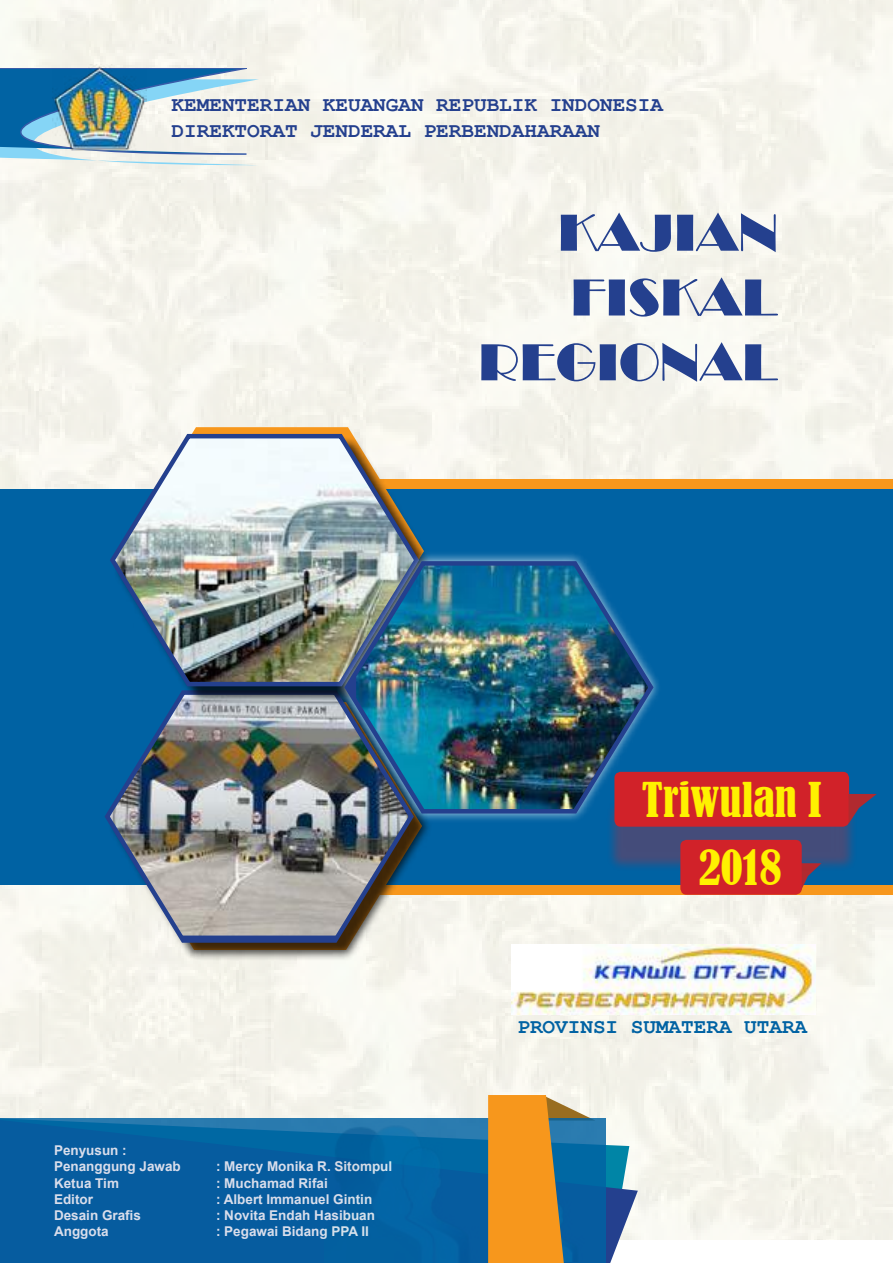
<style>
.page{position:relative;width:893px;height:1263px;background:#fff}
.page>*{position:absolute;margin:0;border:0;box-sizing:border-box;transform-origin:0 0}
.t1{font:54px/64.8px "Broadway";color:#24408e;text-align:right}
.t2{font:condensed 45px/68.1px "Bernard";color:#fff100;text-align:center}
.t3{font:700 21px "Courier New";color:#24408e}
.t4{font:700 21px "Courier New";color:#0062a3}
.t5{font:700 13.5px/16.2px "Arial";color:#fff}
</style>
<div class="page">
<div style="left:0;top:0;width:893px;height:1239px;background:#f6f4ec"></div>
<div style="left:380px;top:865px;width:513px;height:29px;background:#f7971c"></div>
<div style="left:376px;top:479px;width:517px;height:30px;background:#f7971c"></div>
<div style="left:0;top:490px;width:893px;height:395px;background:#0062a3"></div>
<svg style="left:801px;top:871px;width:12px;height:21px"></svg>
<div style="left:107px;top:693px;width:326px;height:268px;background:#000;opacity:.75"></div>
<img style="left:102px;top:693px;width:314px;height:252px">
<div style="left:112px;top:436px;width:326px;height:269px;background:#000;opacity:.75"></div>
<img style="left:107px;top:430px;width:315px;height:259px">
<div style="left:335px;top:552px;width:327px;height:271px;background:#fff;opacity:.75"></div>
<img style="left:342px;top:557px;width:314px;height:259px">
<div style="left:606px;top:801px;width:251px;height:70px;background:#d12229;opacity:.33"></div>
<div style="left:614px;top:772px;width:235px;height:55px;background:#d12229;border-radius:6px"></div>
<div style="left:680px;top:840px;width:122px;height:55px;background:#d12229;border-radius:6px"></div>
<svg style="left:0;top:68px;width:259px;height:98px;background:#a5c7d8"></svg>
<img style="left:52px;top:65px;width:94px;height:86px">
<svg style="left:605px;top:1120px;width:33px;height:143px"></svg>
<img style="left:511px;top:944px;width:304px;height:70px">
<svg style="left:849px;top:794px;width:28px;height:30px"></svg>
<div style="left:0;top:1118px;width:605px;height:145px;background:#0062a3"></div>
<svg style="left:488px;top:1095px;width:107px;height:168px"></svg>
<h3 class="t3" style="left:172px;top:91px;width:493px">KEMENTERIAN KEUANGAN REPUBLIK INDONESIA</h3>
<h3 class="t3" style="left:172px;top:117px;width:430px">DIREKTORAT JENDERAL PERBENDAHARAAN</h3>
<h1 class="t1" style="left:478px;top:200px;width:301px">KAJIAN<br>FISKAL<br>REGIONAL</h1>
<h2 class="t2" style="left:642px;top:767px;width:181px">Triwulan I<br>2018</h2>
<p class="t5" style="left:54px;top:1143px;width:128px">Penyusun :<br>Penanggung Jawab</p>
<p class="t5" style="left:216px;top:1159px;width:178px">: Mercy Monika R. Sitompul</p>
<p class="t5" style="left:54px;top:1175px;width:67px">Ketua Tim</p>
<p class="t5" style="left:216px;top:1175px;width:113px">: Muchamad Rifai</p>
<p class="t5" style="left:54px;top:1191px;width:41px">Editor</p>
<p class="t5" style="left:216px;top:1191px;width:158px">: Albert Immanuel Gintin</p>
<p class="t5" style="left:54px;top:1207px;width:89px">Desain Grafis</p>
<p class="t5" style="left:216px;top:1207px;width:161px">: Novita Endah Hasibuan</p>
<p class="t5" style="left:54px;top:1224px;width:56px">Anggota</p>
<p class="t5" style="left:216px;top:1224px;width:155px">: Pegawai Bidang PPA II</p>
<h3 class="t4" style="left:517px;top:1013px;width:291px">PROVINSI SUMATERA UTARA</h3>
</div>
